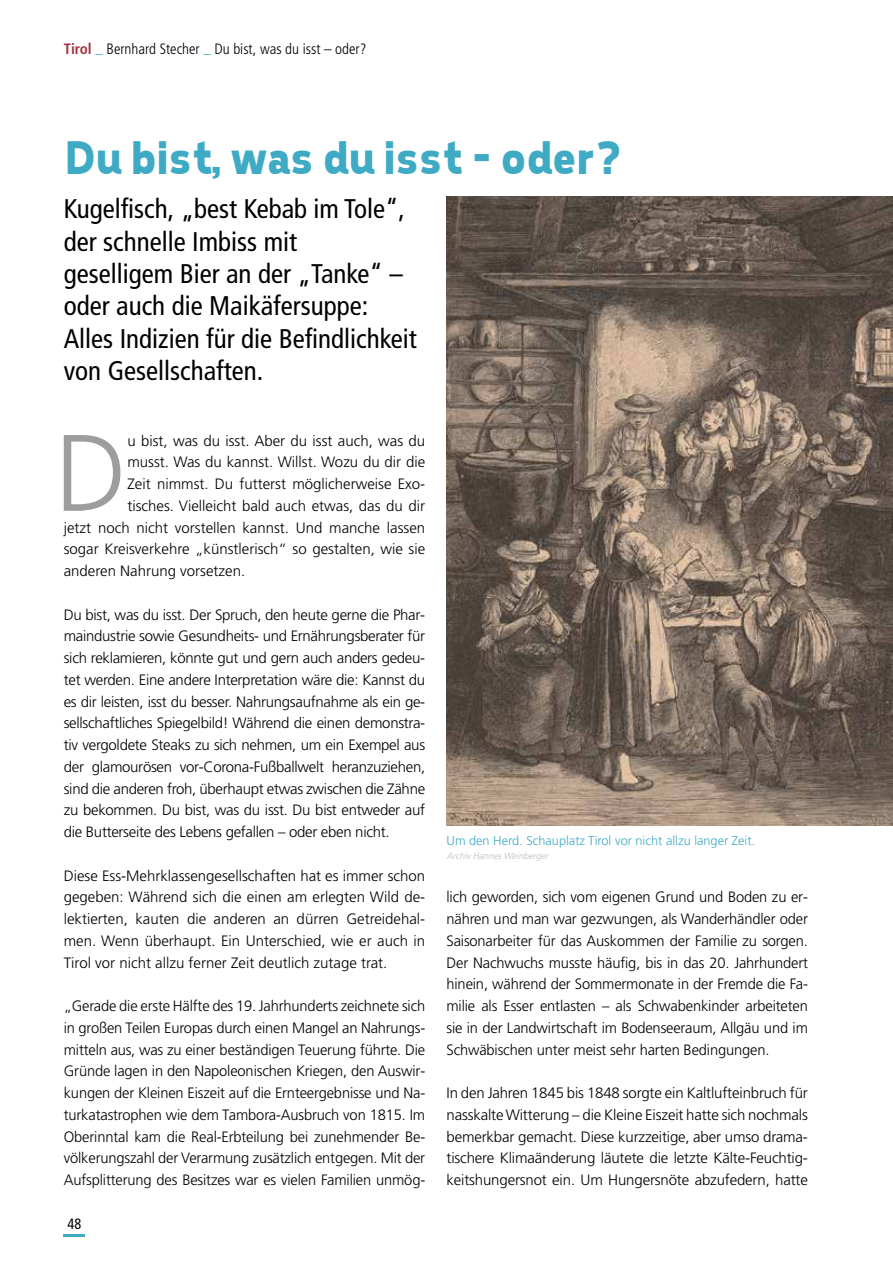
<style>
.page{position:relative;width:893px;height:1263px;background:#fff}
.page>*{position:absolute;margin:0;border:0;box-sizing:border-box;transform-origin:0 0}
.t1{font:300 108.45px "Frutiger";color:#9d9d9c}
.t2{font:700 48px "Tepeno Sans";color:#3eaac4}
.t3{font:condensed 27px/32.4px "Frutiger";color:#000}
.t4{font:300 15px/21.8px "Frutiger";color:#000;text-align:justify}
.t5{font:300 condensed 15px "Frutiger";color:#000}
.t6{font:condensed 15px "Frutiger";color:#000;scale:.95 1}
.t7{font:300 12.75px "Frutiger";color:#3eaac4}
.t8{font:italic 300 9px "Frutiger";color:#bcbcbc}
.s1{font-weight:700;color:#a43043}
.s2{font-weight:700;color:#3eaac4}
.s3{font-weight:900;color:#3eaac4}
</style>
<div class="page">
<hr style="left:64px;top:1234px;width:21px;height:2px;background:#3eaac4">
<img style="left:446px;top:197px;width:447px;height:628px">
<p class="t5" style="left:64px;top:40px;width:304px"><span class="s1">Tirol</span> <span class="s2">_</span> Bernhard Stecher <span class="s3">_</span> Du bist, was du isst – oder?</p>
<h2 class="t2" style="left:63px;top:129px;width:558px">Du bist, was du isst – oder?</h2>
<h3 class="t3" style="left:64px;top:193px;width:354px">Kugelfisch, „best Kebab im Tole“, der schnelle Imbiss mit<br>geselligem Bier an der „Tanke“ – oder auch die Maikäfersuppe:<br>Alles Indizien für die Befindlichkeit von Gesellschaften.</h3>
<h1 class="t1" style="left:55px;top:412px;width:74px">D</h1>
<p class="t4" style="left:127px;top:430px;width:299px">u bist, was du isst. Aber du isst auch, was du</p>
<p class="t4" style="left:127px;top:451px;width:299px">musst. Was du kannst. Willst. Wozu du dir die</p>
<p class="t4" style="left:127px;top:473px;width:299px">Zeit nimmst. Du futterst möglicherweise Exo-</p>
<p class="t4" style="left:127px;top:495px;width:299px">tisches. Vielleicht bald auch etwas, das du dir</p>
<p class="t4" style="left:64px;top:517px;width:363px">jetzt noch nicht vorstellen kannst. Und manche lassen</p>
<p class="t4" style="left:64px;top:538px;width:363px">sogar Kreisverkehre „künstlerisch“ so gestalten, wie sie</p>
<p class="t4" style="left:64px;top:560px;width:183px">anderen Nahrung vorsetzen.</p>
<p class="t4" style="left:64px;top:604px;width:363px">Du bist, was du isst. Der Spruch, den heute gerne die Phar&shy;maindustrie sowie Gesundheits- und Ernährungsberater für sich reklamieren, könnte gut und gern auch anders gedeu&shy;tet werden. Eine andere Interpretation wäre die: Kannst du es dir leisten, isst du besser. Nahrungsaufnahme als ein ge&shy;sellschaftliches Spiegelbild! Während die einen demonstra&shy;tiv vergoldete Steaks zu sich nehmen, um ein Exempel aus der glamourösen vor-Corona-Fußballwelt heranzuziehen, sind die anderen froh, überhaupt etwas zwischen die Zähne zu bekommen. Du bist, was du isst. Du bist entweder auf die Butterseite des Lebens gefallen – oder eben nicht.</p>
<p class="t4" style="left:64px;top:865px;width:363px">Diese Ess-Mehrklassengesellschaften hat es immer schon gegeben: Während sich die einen am erlegten Wild de&shy;lektierten, kauten die anderen an dürren Getreidehal&shy;men. Wenn überhaupt. Ein Unterschied, wie er auch in Tirol vor nicht allzu ferner Zeit deutlich zutage trat.</p>
<p class="t4" style="left:64px;top:995px;width:363px">„Gerade die erste Hälfte des 19. Jahrhunderts zeichnete sich in großen Teilen Europas durch einen Mangel an Nahrungs&shy;mitteln aus, was zu einer beständigen Teuerung führte. Die Gründe lagen in den Napoleonischen Kriegen, den Auswir&shy;kungen der Kleinen Eiszeit auf die Ernteergebnisse und Na&shy;turkatastrophen wie dem Tambora-Ausbruch von 1815. Im Oberinntal kam die Real-Erbteilung bei zunehmender Be&shy;völkerungszahl der Verarmung zusätzlich entgegen. Mit der Aufsplitterung des Besitzes war es vielen Familien unmög-</p>
<p class="t6" style="left:68px;top:1215px;width:16px">48</p>
<p class="t7" style="left:446px;top:833px;width:310px">Um den Herd. Schauplatz Tirol vor nicht allzu langer Zeit.</p>
<p class="t8" style="left:446px;top:851px;width:106px">ArchivHannesWeinberger</p>
<p class="t4" style="left:446px;top:886px;width:363px">lich geworden, sich vom eigenen Grund und Boden zu er&shy;nähren und man war gezwungen, als Wanderhändler oder Saisonarbeiter für das Auskommen der Familie zu sorgen.<br>Der Nachwuchs musste häufig, bis in das 20. Jahrhundert hinein, während der Sommermonate in der Fremde die Fa&shy;milie als Esser entlasten – als Schwabenkinder arbeiteten sie in der Landwirtschaft im Bodenseeraum, Allgäu und im Schwäbischen unter meist sehr harten Bedingungen.</p>
<p class="t4" style="left:446px;top:1082px;width:363px">In den Jahren 1845 bis 1848 sorgte ein Kaltlufteinbruch für nasskalte Witterung – die Kleine Eiszeit hatte sich nochmals bemerkbar gemacht. Diese kurzzeitige, aber umso drama&shy;tischere Klimaänderung läutete die letzte Kälte-Feuchtig&shy;keitshungersnot ein. Um Hungersnöte abzufedern, hatte</p>
</div>
